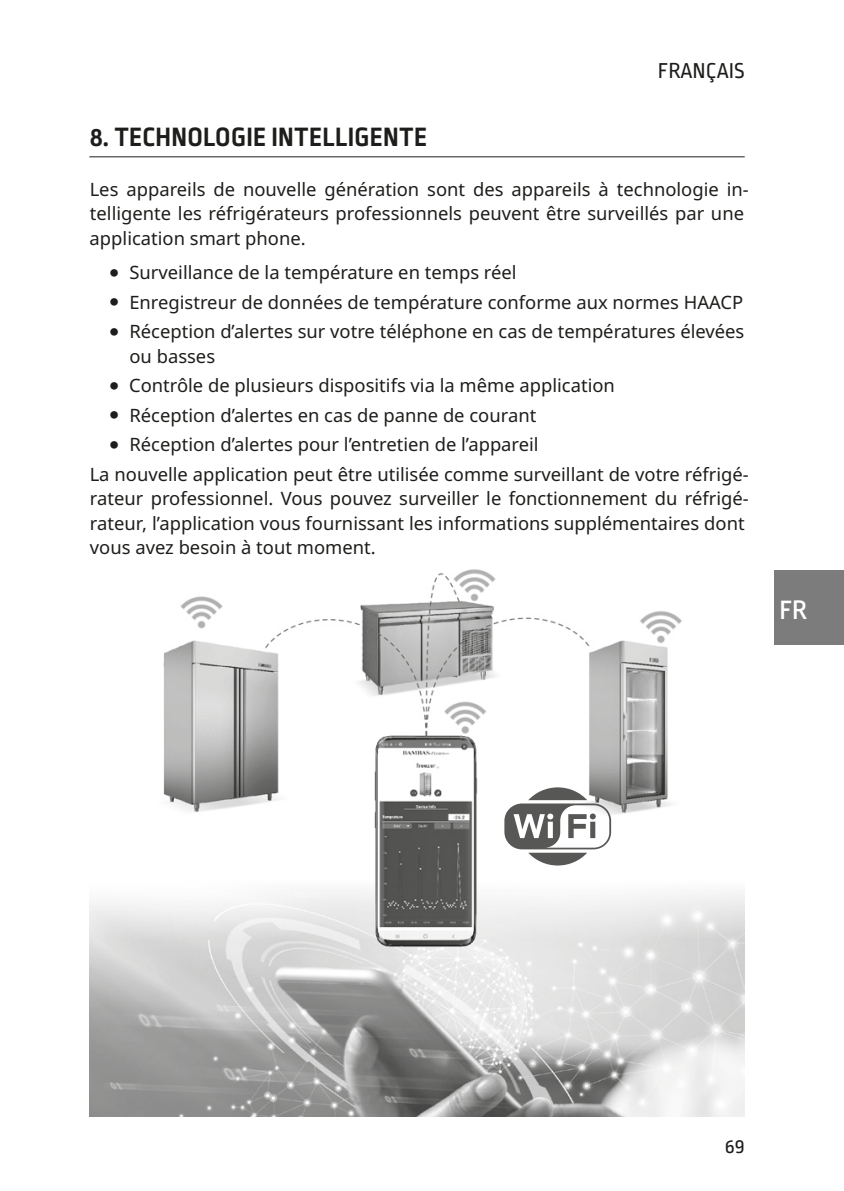
<style>
.page{position:relative;width:844px;height:1191px;background:#fff}
.page>*{position:absolute;margin:0;border:0;box-sizing:border-box;transform-origin:0 0}
.t1{font:700 28px "Ropa Sans Pro";letter-spacing:.01em;color:#1d1d1b}
.t2{font:500 28px "Ropa Sans Pro";color:#fff}
.t3{font:22.75px "Ropa Sans Pro";color:#1d1d1b}
.t4{font:21px "Ropa Sans Pro";color:#1d1d1b}
.t5{font:18.38px/24.5px "Noto Sans";color:#1d1d1b}
</style>
<div class="page">
<div style="left:774px;top:570px;width:69px;height:75px;background:#7c7c7c"></div>
<hr style="left:89px;top:156px;width:655px;height:1px;background:#1d1d1b">
<img style="left:90px;top:569px;width:654px;height:547px">
<svg style="left:504px;top:787px;width:107px;height:78px"></svg>
<p class="t3" style="left:657px;top:58px;width:88px">FRANÇAIS</p>
<h1 class="t1" style="left:90px;top:121px;width:338px">8. TECHNOLOGIE INTELLIGENTE</h1>
<p class="t5" style="left:90px;top:177px;width:660px">Les appareils de nouvelle génération sont des appareils à technologie in&shy;telligente les réfrigérateurs professionnels peuvent être surveillés par une application smart phone.</p>
<p class="t5" style="left:129px;top:258px;width:616px;line-height:29.4px">Surveillance de la température en temps réel<br>Enregistreur de données de température conforme aux normes HAACP<br>Réception d’alertes sur votre téléphone en cas de températures élevées</p>
<p class="t5" style="left:129px;top:344px;width:87px">ou basses</p>
<p class="t5" style="left:129px;top:374px;width:487px">Contrôle de plusieurs dispositifs via la même application</p>
<p class="t5" style="left:129px;top:403px;width:408px">Réception d’alertes en cas de panne de courant</p>
<p class="t5" style="left:129px;top:432px;width:411px">Réception d’alertes pour l’entretien de l’appareil</p>
<p class="t5" style="left:90px;top:462px;width:660px">La nouvelle application peut être utilisée comme surveillant de votre réfrigé-</p>
<p class="t5" style="left:90px;top:486px;width:660px">rateur professionnel. Vous pouvez surveiller le fonctionnement du réfrigé&shy;rateur, l’application vous fournissant les informations supplémentaires dont vous avez besoin à tout moment.</p>
<h1 class="t2" style="left:779px;top:594px;width:29px">FR</h1>
<p class="t4" style="left:724px;top:1135px;width:21px">69</p>
</div>
